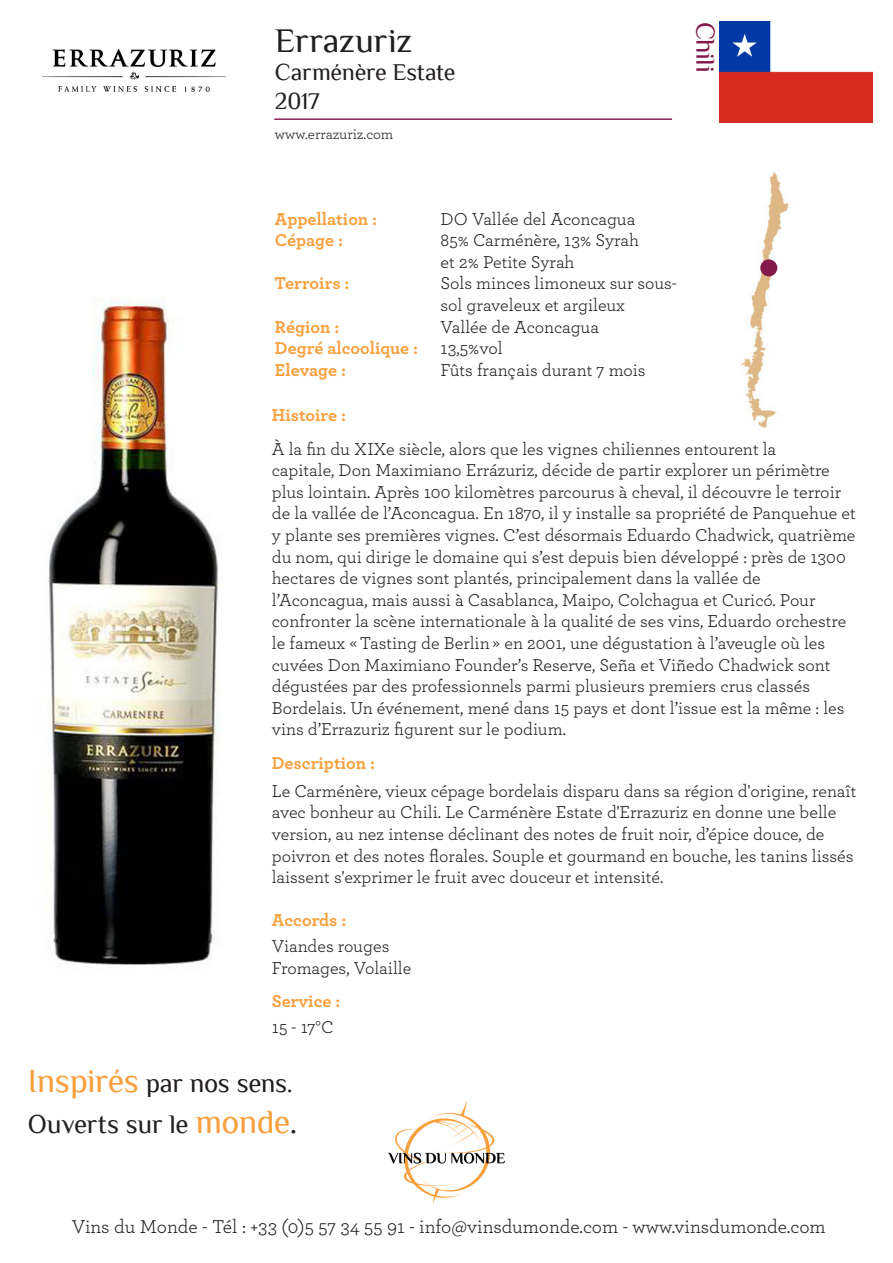
<style>
.page{position:relative;width:893px;height:1263px;background:#fff}
.page>*{position:absolute;margin:0;border:0;box-sizing:border-box;transform-origin:0 0}
.t1{font:34.5px "Philosopher";letter-spacing:-.005em;color:#231f20}
.t2{font:27px "Philosopher";color:#82194a}
.t3{font:26.85px/40.7px "Philosopher";letter-spacing:-.015em;color:#231f20}
.t4{font:24px "Philosopher";letter-spacing:-.01em;color:#231f20}
.t5{font:19.5px "Archer";color:#231f20}
.t6{font:18px/21.6px "Archer";color:#231f20}
.t7{font:700 18px/21.6px "Archer";color:#f99f3c}
.t8{font:15px "Archer";color:#231f20}
.s1{font-size:33.9px;color:#f99f3c}
.s2{font-size:33.9px}
</style>
<div class="page">
<img style="left:388px;top:1101px;width:117px;height:102px">
<img style="left:48px;top:298px;width:172px;height:670px">
<img style="left:741px;top:172px;width:48px;height:257px">
<hr style="left:274px;top:119px;width:398px;height:1px;background:#82194a">
<img style="left:720px;top:21px;width:152px;height:102px">
<img style="left:42px;top:49px;width:183px;height:43px">
<div style="left:760px;top:259px;width:17px;height:17px;background:#82194a;border-radius:50%"></div>
<p class="t1" style="left:275px;top:22px;width:139px">Errazuriz</p>
<p class="t4" style="left:275px;top:60px;width:182px">Carménère Estate</p>
<p class="t4" style="left:275px;top:89px;width:46px">2017</p>
<p class="t8" style="left:275px;top:124px;width:120px">www.errazuriz.com</p>
<p class="t2" style="left:720px;top:22px;width:52px;rotate:90deg">Chili</p>
<p class="t7" style="left:275px;top:207px;width:104px">Appellation :<br>Cépage :</p>
<p class="t7" style="left:275px;top:271px;width:76px">Terroirs :</p>
<p class="t7" style="left:275px;top:315px;width:66px">Région :</p>
<p class="t7" style="left:275px;top:336px;width:145px">Degré alcoolique :</p>
<p class="t7" style="left:275px;top:358px;width:73px">Elevage :</p>
<p class="t7" style="left:272px;top:403px;width:76px">Histoire :</p>
<p class="t6" style="left:441px;top:207px;width:196px">DO Vallée del Aconcagua</p>
<p class="t6" style="left:441px;top:229px;width:200px">85% Carménère, 13% Syrah</p>
<p class="t6" style="left:441px;top:250px;width:135px">et 2% Petite Syrah</p>
<p class="t6" style="left:441px;top:272px;width:238px">Sols minces limoneux sur sous&shy;sol graveleux et argileux</p>
<p class="t6" style="left:441px;top:315px;width:160px">Vallée de Aconcagua</p>
<p class="t6" style="left:441px;top:337px;width:64px">13,5%vol</p>
<p class="t6" style="left:441px;top:358px;width:206px">Fûts français durant 7 mois</p>
<p class="t6" style="left:272px;top:437px;width:506px">À la fin du XIXe siècle, alors que les vignes chiliennes entourent la</p>
<p class="t6" style="left:272px;top:459px;width:586px">capitale, Don Maximiano Errázuriz, décide de partir explorer un périmètre plus lointain. Après 100 kilomètres parcourus à cheval, il découvre le terroir de la vallée de l’Aconcagua. En 1870, il y installe sa propriété de Panquehue et y plante ses premières vignes. C’est désormais Eduardo Chadwick, quatrième du nom, qui dirige le domaine qui s’est depuis bien développé : près de 1300 hectares de vignes sont plantés, principalement dans la vallée de</p>
<p class="t6" style="left:272px;top:588px;width:576px">l’Aconcagua, mais aussi à Casablanca, Maipo, Colchagua et Curicó. Pour confronter la scène internationale à la qualité de ses vins, Eduardo orchestre le fameux « Tasting de Berlin » en 2001, une dégustation à l’aveugle où les cuvées Don Maximiano Founder’s Reserve, Seña et Viñedo Chadwick sont dégustées par des professionnels parmi plusieurs premiers crus classés</p>
<p class="t6" style="left:272px;top:696px;width:574px">Bordelais. Un événement, mené dans 15 pays et dont l’issue est la même : les vins d’Errazuriz figurent sur le podium.</p>
<p class="t7" style="left:272px;top:751px;width:105px">Description :</p>
<p class="t6" style="left:272px;top:779px;width:586px">Le Carménère, vieux cépage bordelais disparu dans sa région d'origine, renaît avec bonheur au Chili. Le Carménère Estate d'Errazuriz en donne une belle version, au nez intense déclinant des notes de fruit noir, d’épice douce, de poivron et des notes florales. Souple et gourmand en bouche, les tanins lissés laissent s'exprimer le fruit avec douceur et intensité.</p>
<p class="t7" style="left:272px;top:908px;width:76px">Accords :</p>
<p class="t6" style="left:272px;top:934px;width:119px">Viandes rouges</p>
<p class="t6" style="left:272px;top:956px;width:141px">Fromages, Volaille</p>
<p class="t7" style="left:272px;top:989px;width:70px">Service :</p>
<p class="t6" style="left:272px;top:1015px;width:63px">15 - 17°C</p>
<h3 class="t3" style="left:28px;top:1063px;width:271px"><span class="s1">Inspirés</span> par nos sens.<br>Ouverts sur le <span class="s1">monde</span><span class="s2">.</span></h3>
<p class="t5" style="left:72px;top:1213px;width:755px">Vins du Monde - Tél : +33 (0)5 57 34 55 91 - info@vinsdumonde.com - www.vinsdumonde.com</p>
</div>
